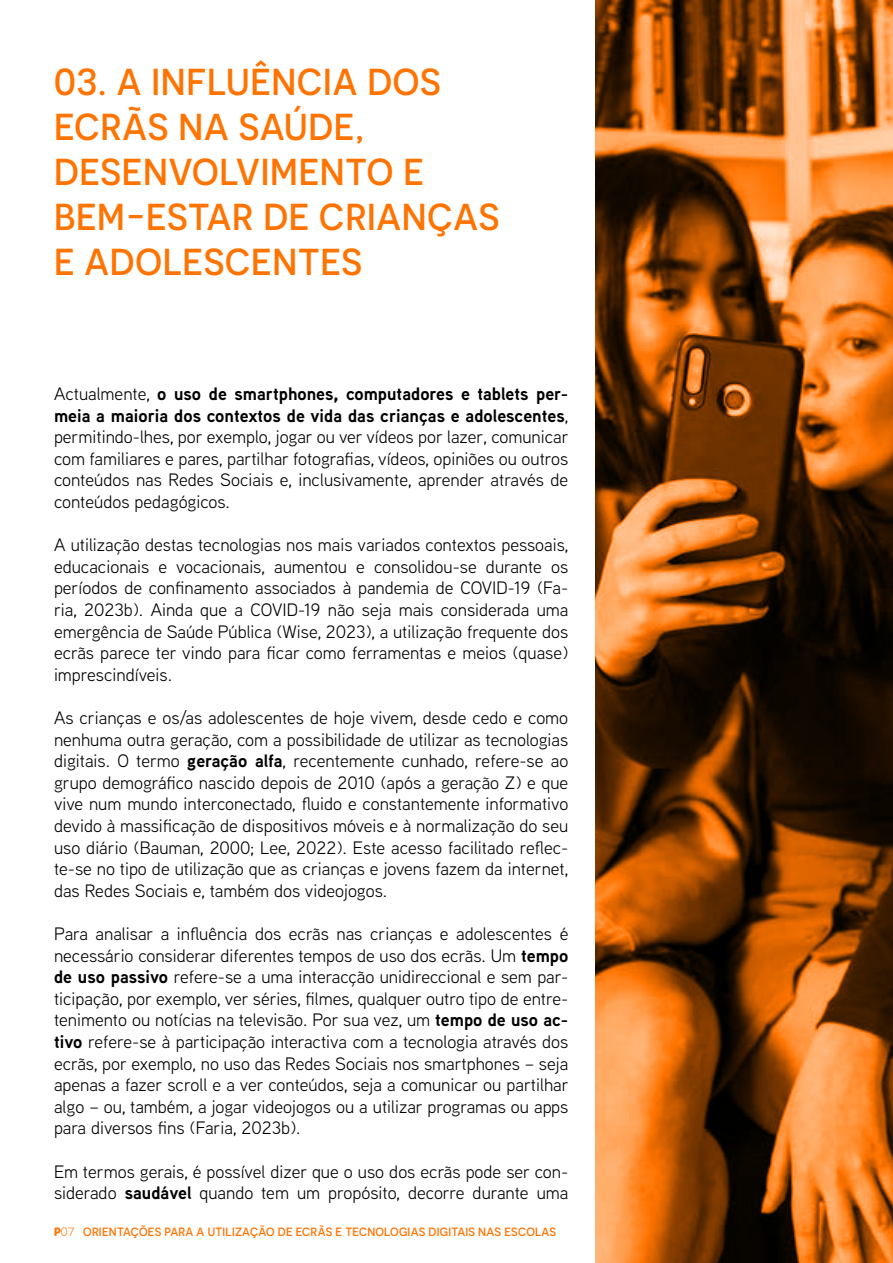
<style>
.page{position:relative;width:893px;height:1263px;background:#fff}
.page>*{position:absolute;margin:0;border:0;box-sizing:border-box;transform-origin:0 0}
.t1{font:500 37.5px/45px "Novecentosans";letter-spacing:.02em;color:#ff7300}
.t2{font:18px/21.6px "Aaux Next";color:#000;text-align:justify}
.t3{font:500 12px "Novecentosans";letter-spacing:.02em;color:#ff7300}
.s1{font-weight:700}
.s2{font-weight:400}
</style>
<div class="page">
<svg style="left:595px;top:0;width:298px;height:1263px;background:#8a4a15"></svg>
<h1 class="t1" style="left:54px;top:58px;width:447px">03. A INFLUÊNCIA DOS<br>ECRÃS NA SAÚDE,<br>DESENVOLVIMENTO E<br>BEM-ESTAR DE CRIANÇAS<br>E ADOLESCENTES</h1>
<p class="t2" style="left:54px;top:382px;width:516px">Actualmente, <span class="s1">o uso de smartphones, computadores e tablets per&shy;meia a maioria dos contextos de vida das crianças e adolescentes</span>, permitindo-lhes, por exemplo, jogar ou ver vídeos por lazer, comunicar com familiares e pares, partilhar fotografias, vídeos, opiniões ou outros conteúdos nas Redes Sociais e, inclusivamente, aprender através de conteúdos pedagógicos.</p>
<p class="t2" style="left:54px;top:533px;width:516px">A utilização destas tecnologias nos mais variados contextos pessoais, educacionais e vocacionais, aumentou e consolidou-se durante os períodos de confinamento associados à pandemia de COVID-19 (Fa&shy;ria, 2023b). Ainda que a COVID-19 não seja mais considerada uma emergência de Saúde Pública (Wise, 2023), a utilização frequente dos ecrãs parece ter vindo para ficar como ferramentas e meios (quase) imprescindíveis.</p>
<p class="t2" style="left:54px;top:706px;width:516px">As crianças e os/as adolescentes de hoje vivem, desde cedo e como nenhuma outra geração, com a possibilidade de utilizar as tecnologias digitais. O termo <span class="s1">geração alfa</span>, recentemente cunhado, refere-se ao grupo demográfico nascido depois de 2010 (após a geração Z) e que vive num mundo interconectado, fluido e constantemente informativo devido à massificação de dispositivos móveis e à normalização do seu uso diário (Bauman, 2000; Lee, 2022). Este acesso facilitado reflec&shy;te-se no tipo de utilização que as crianças e jovens fazem da internet, das Redes Sociais e, também dos videojogos.</p>
<p class="t2" style="left:54px;top:922px;width:516px">Para analisar a influência dos ecrãs nas crianças e adolescentes é necessário considerar diferentes tempos de uso dos ecrãs. Um <span class="s1">tempo de uso passivo</span> refere-se a uma interacção unidireccional e sem par&shy;ticipação, por exemplo, ver séries, filmes, qualquer outro tipo de entre&shy;tenimento ou notícias na televisão. Por sua vez, um <span class="s1">tempo de uso ac&shy;tivo</span> refere-se à participação interactiva com a tecnologia através dos ecrãs, por exemplo, no uso das Redes Sociais nos smartphones – seja apenas a fazer scroll e a ver conteúdos, seja a comunicar ou partilhar algo – ou, também, a jogar videojogos ou a utilizar programas ou apps para diversos fins (Faria, 2023b).</p>
<p class="t2" style="left:54px;top:1160px;width:516px">Em termos gerais, é possível dizer que o uso dos ecrãs pode ser con&shy;siderado <span class="s1">saudável</span> quando tem um propósito, decorre durante uma</p>
<p class="t3" style="left:54px;top:1225px;width:504px"><span class="s1">P</span><span class="s2">07</span> ORIENTAÇÕES PARA A UTILIZAÇÃO DE ECRÃS E TECNOLOGIAS DIGITAIS NAS ESCOLAS</p>
</div>
